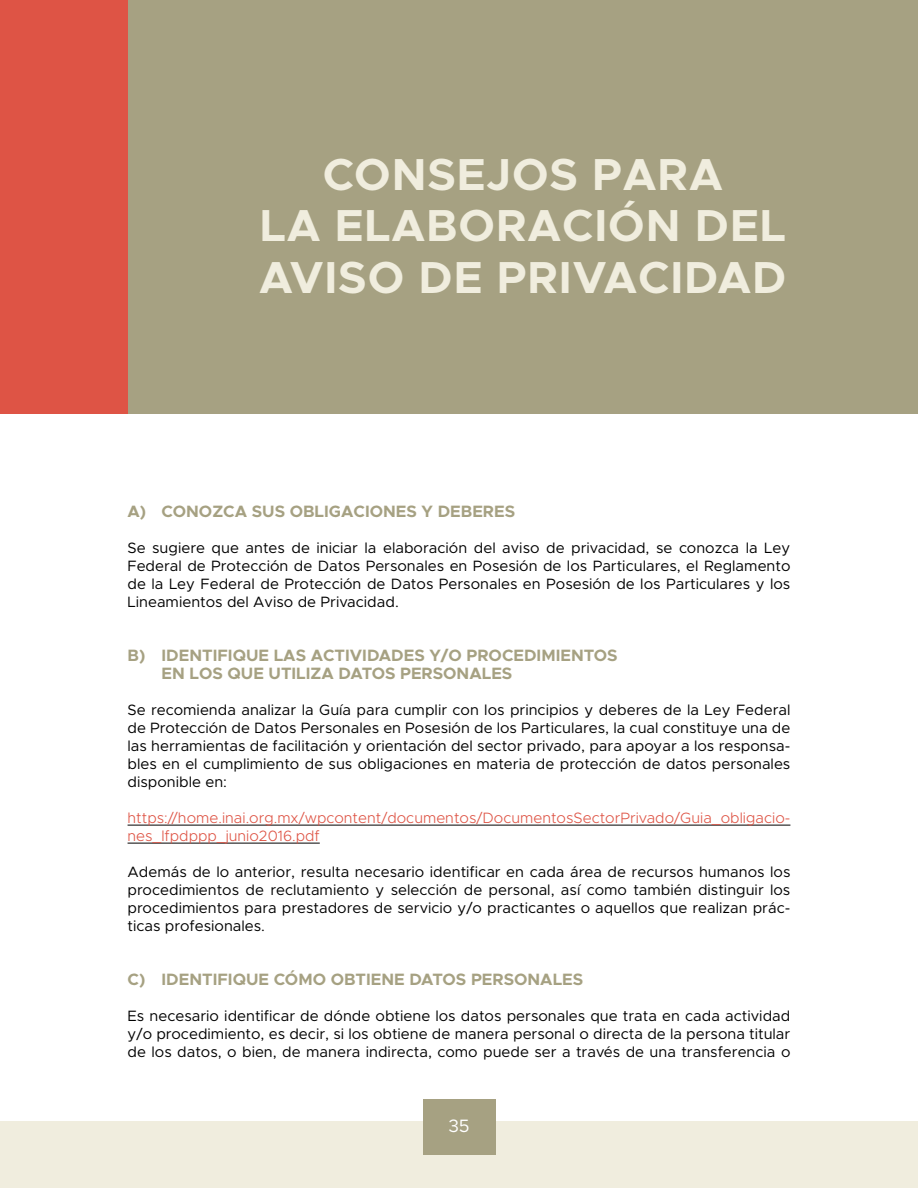
<style>
.page{position:relative;width:918px;height:1188px;background:#fff}
.page>*{position:absolute;margin:0;border:0;box-sizing:border-box;transform-origin:0 0}
.t1{font:700 45px/51.8px "Metropolis";letter-spacing:.02em;color:#f0edde;text-align:center}
.t2{font:18px "Metropolis";color:#fff}
.t3{font:700 16.5px/18px "Metropolis";color:#a6a182}
.t4{font:15px/18px "Metropolis";color:#000;text-align:justify}
.t5{font:300 15px/18px "Metropolis";color:#de5445}
</style>
<div class="page">
<div style="left:0;top:1121px;width:918px;height:67px;background:#f0edde"></div>
<div style="left:423px;top:1099px;width:72px;height:56px;background:#a6a182"></div>
<div style="left:0;top:0;width:918px;height:414px;background:#a6a182"></div>
<div style="left:0;top:0;width:128px;height:414px;background:#de5445"></div>
<hr style="left:128px;top:825px;width:662px;height:1px;background:#000">
<hr style="left:128px;top:843px;width:192px;height:1px;background:#000">
<h1 class="t1" style="left:259px;top:148px;width:529px">CONSEJOS PARA<br>LA ELABORACIÓN DEL<br>AVISO DE PRIVACIDAD</h1>
<p class="t3" style="left:128px;top:502px;width:389px">A) CONOZCA SUS OBLIGACIONES Y DEBERES</p>
<p class="t4" style="left:128px;top:539px;width:664px">Se sugiere que antes de iniciar la elaboración del aviso de privacidad, se conozca la Ley Federal de Protección de Datos Personales en Posesión de los Particulares, el Reglamento de la Ley Federal de Protección de Datos Personales en Posesión de los Particulares y los Lineamientos del Aviso de Privacidad.</p>
<p class="t3" style="left:162px;top:646px;width:458px;text-indent:-34px">B) IDENTIFIQUE LAS ACTIVIDADES Y/O PROCEDIMIENTOS<br>EN LOS QUE UTILIZA DATOS PERSONALES</p>
<p class="t4" style="left:128px;top:701px;width:664px">Se recomienda analizar la Guía para cumplir con los principios y deberes de la Ley Federal de Protección de Datos Personales en Posesión de los Particulares, la cual constituye una de las herramientas de facilitación y orientación del sector privado, para apoyar a los responsa&shy;bles en el cumplimiento de sus obligaciones en materia de protección de datos personales disponible en:</p>
<p class="t5" style="left:128px;top:809px;width:664px">https://home.inai.org.mx/wpcontent/documentos/DocumentosSectorPrivado/Guia_obligacio&shy;nes_lfpdppp_junio2016.pdf</p>
<p class="t4" style="left:128px;top:863px;width:664px">Además de lo anterior, resulta necesario identificar en cada área de recursos humanos los procedimientos de reclutamiento y selección de personal, así como también distinguir los procedimientos para prestadores de servicio y/o practicantes o aquellos que realizan prác&shy;ticas profesionales.</p>
<p class="t3" style="left:128px;top:970px;width:457px">C) IDENTIFIQUE CÓMO OBTIENE DATOS PERSONALES</p>
<p class="t4" style="left:128px;top:1007px;width:664px">Es necesario identificar de dónde obtiene los datos personales que trata en cada actividad y/o procedimiento, es decir, si los obtiene de manera personal o directa de la persona titular de los datos, o bien, de manera indirecta, como puede ser a través de una transferencia o</p>
<p class="t2" style="left:448px;top:1114px;width:23px">35</p>
</div>
